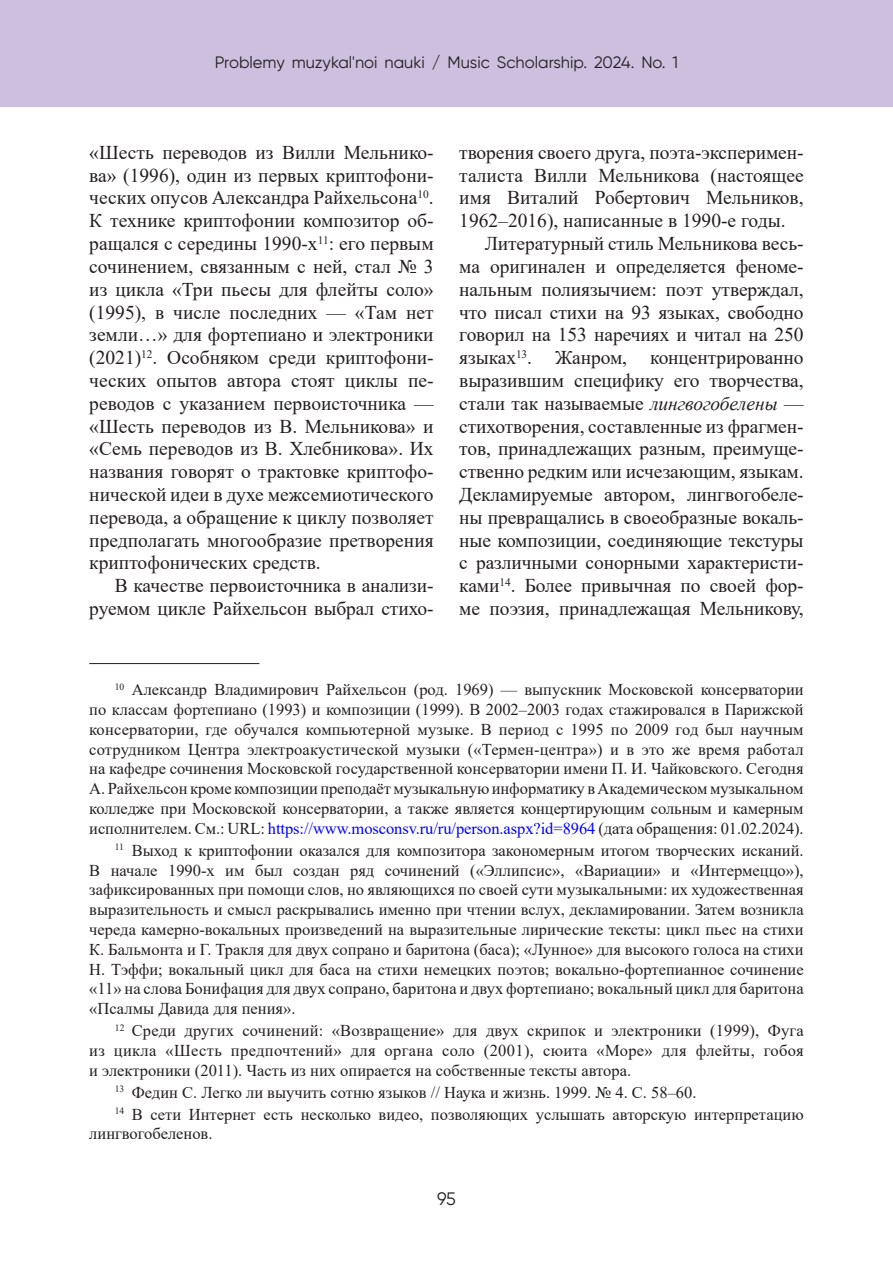
<style>
.page{position:relative;width:893px;height:1263px;background:#fff}
.page>*{position:absolute;margin:0;border:0;box-sizing:border-box;transform-origin:0 0}
.Текст{font:19.5px/22.8px "Times New Roman";letter-spacing:-.005em;color:#231f20;text-align:justify}
.t1{font:18px "Gilroy";color:#231f20}
.Примечание{font:16.5px/19.8px "Times New Roman";color:#231f20;text-align:justify}
.t2{font:16.5px "Gilroy";color:#231f20}
.s1{font-style:italic}
.s2{color:#00f}
</style>
<div class="page">
<div style="left:0;top:0;width:893px;height:107px;background:#ccc0de"></div>
<hr style="left:89px;top:663px;width:170px;height:1px;background:#231f20">
<p class="t2" style="left:215px;top:53px;width:465px">Problemy muzykal'noi nauki / Music Scholarship. 2024. No. 1</p>
<p class="Текст" style="left:89px;top:140px;width:346px">«Шесть переводов из Вилли Мельнико&shy;ва» (1996), один из первых криптофони&shy;ческих опусов Александра Райхельсона<sup>10</sup>.<br>К технике криптофонии композитор об&shy;ращался с середины 1990-х<sup>11</sup>: его первым сочинением, связанным с ней, стал № 3 из цикла «Три пьесы для флейты соло» (1995), в числе последних — «Там нет земли…» для фортепиано и электроники (2021)<sup>12</sup>. Особняком среди криптофони&shy;ческих опытов автора стоят циклы пе&shy;реводов с указанием первоисточника — «Шесть переводов из В. Мельникова» и «Семь переводов из В. Хлебникова». Их названия говорят о трактовке криптофо&shy;нической идеи в духе межсемиотического перевода, а обращение к циклу позволяет предполагать многообразие претворения криптофонических средств.</p>
<p class="Текст" style="left:89px;top:574px;width:346px;text-align:right">В качестве первоисточника в анализи&shy;руемом цикле Райхельсон выбрал стихо-</p>
<p class="Текст" style="left:459px;top:140px;width:346px">творения своего друга, поэта-эксперимен&shy;талиста Вилли Мельникова (настоящее имя Виталий Робертович Мельников, 1962–2016), написанные в 1990-е годы.</p>
<p class="Текст" style="left:459px;top:232px;width:346px;text-indent:26px">Литературный стиль Мельникова весь&shy;ма оригинален и определяется феноме&shy;нальным полиязычием: поэт утверждал, что писал стихи на 93 языках, свободно говорил на 153 наречиях и читал на 250 языках<sup>13</sup>. Жанром, концентрированно выразившим специфику его творчества, стали так называемые <span class="s1">лингвогобелены</span> — стихотворения, составленные из фрагмен&shy;тов, принадлежащих разным, преимуще&shy;ственно редким или исчезающим, языкам.<br>Декламируемые автором, лингвогобеле&shy;ны превращались в своеобразные вокаль&shy;ные композиции, соединяющие текстуры с различными сонорными характеристи&shy;ками<sup>14</sup>. Более привычная по своей фор&shy;ме поэзия, принадлежащая Мельникову,</p>
<p class="Примечание" style="left:89px;top:679px;width:716px;text-indent:26px"><sup>10</sup> Александр Владимирович Райхельсон (род. 1969) — выпускник Московской консерватории по классам фортепиано (1993) и композиции (1999). В 2002–2003 годах стажировался в Парижской консерватории, где обучался компьютерной музыке. В период с 1995 по 2009 год был научным сотрудником Центра электроакустической музыки («Термен-центра») и в это же время работал на кафедре сочинения Московской государственной консерватории имени П. И. Чайковского. Сегодня А. Райхельсон кроме композиции преподаёт музыкальную информатику в Академическом музыкальном колледже при Московской консерватории, а также является концертирующим сольным и камерным исполнителем. См.: URL: <span class="s2">https://www.mosconsv.ru/ru/person.aspx?id=8964</span> (дата обращения: 01.02.2024).</p>
<p class="Примечание" style="left:89px;top:840px;width:716px;text-indent:26px"><sup>11</sup> Выход к криптофонии оказался для композитора закономерным итогом творческих исканий.<br>В начале 1990-х им был создан ряд сочинений («Эллипсис», «Вариации» и «Интермеццо»), зафиксированных при помощи слов, но являющихся по своей сути музыкальными: их художественная выразительность и смысл раскрывались именно при чтении вслух, декламировании. Затем возникла череда камерно-вокальных произведений на выразительные лирические тексты: цикл пьес на стихи К. Бальмонта и Г. Тракля для двух сопрано и баритона (баса); «Лунное» для высокого голоса на стихи Н. Тэффи; вокальный цикл для баса на стихи немецких поэтов; вокально-фортепианное сочинение «11» на слова Бонифация для двух сопрано, баритона и двух фортепиано; вокальный цикл для баритона «Псалмы Давида для пения».</p>
<p class="Примечание" style="left:89px;top:1020px;width:716px;text-indent:26px"><sup>12</sup> Среди других сочинений: «Возвращение» для двух скрипок и электроники (1999), Фуга из цикла «Шесть предпочтений» для органа соло (2001), сюита «Море» для флейты, гобоя и электроники (2011). Часть из них опирается на собственные тексты автора.</p>
<p class="Примечание" style="left:115px;top:1081px;width:583px"><sup>13</sup> Федин С. Легко ли выучить сотню языков // Наука и жизнь. 1999. № 4. С. 58–60.</p>
<p class="Примечание" style="left:89px;top:1103px;width:716px;text-indent:26px"><sup>14</sup> В сети Интернет есть несколько видео, позволяющих услышать авторскую интерпретацию лингвогобеленов.</p>
<p class="t1" style="left:437px;top:1188px;width:20px">95</p>
</div>
